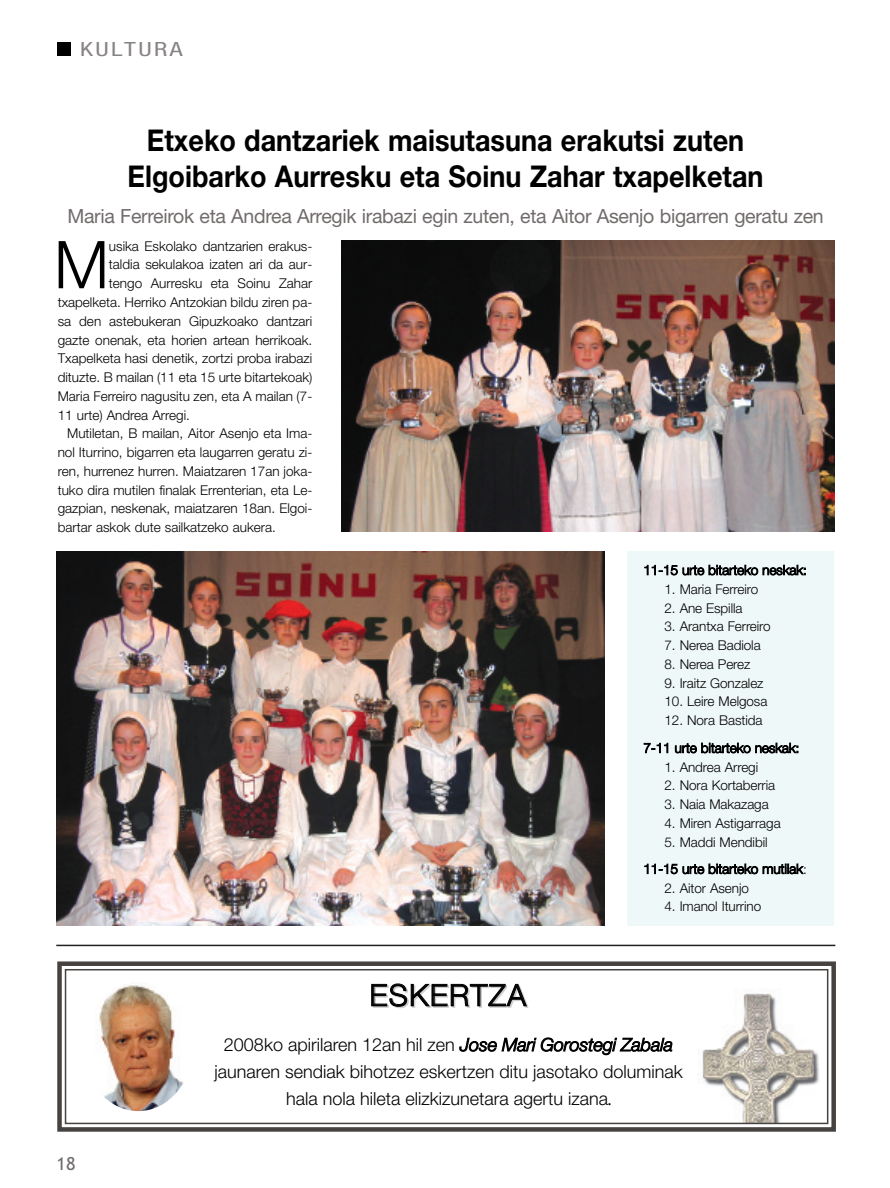
<style>
.page{position:relative;width:890px;height:1188px;background:#fff}
.page>*{position:absolute;margin:0;border:0;box-sizing:border-box;transform-origin:0 0}
.t1{font:300 66px "Helvetica Neue";color:#000}
.t2{font:700 30px/36px "Helvetica Neue";color:#000;text-align:center;scale:.9 1}
.t3{font:300 30px "Helvetica Neue";letter-spacing:.045em;color:#000}
.t4{font:21px "NH57";letter-spacing:.09em;color:#868382;scale:1.3 1}
.t5{font:19.5px "Helvetica Neue";letter-spacing:-.015em;color:#716c6b}
.t6{font:300 18px/27px "Helvetica Neue";color:#000;text-align:center}
.t7{font:18px "Trebuchet MS";color:#716c6b}
.t8{font:300 13.5px/27.5px "Helvetica Neue";color:#000}
.s1{font-style:italic}
.s2{font-family:"Bamberg"}
</style>
<div class="page">
<img style="left:56px;top:42px;width:780px;height:1090px">
<h3 class="t4" style="left:80px;top:42px;width:80px">KULTURA</h3>
<h2 class="t2" style="left:128px;top:125px;width:708px">Etxeko dantzariek maisutasuna erakutsi zuten<br>Elgoibarko Aurresku eta Soinu Zahar txapelketan</h2>
<h3 class="t5" style="left:67px;top:209px;width:757px">Maria Ferreirok eta Andrea Arregik irabazi egin zuten, eta Aitor Asenjo bigarren geratu zen</h3>
<h1 class="t1" style="left:54px;top:241px;width:56px">M</h1>
<p class="t8" style="left:109px;top:233px;width:205px">usika Eskolako dantzarien erakus-</p>
<p class="t8" style="left:109px;top:252px;width:205px">taldia sekulakoa izaten ari da aur-</p>
<p class="t8" style="left:109px;top:271px;width:205px">tengo Aurresku eta Soinu Zahar</p>
<p class="t8" style="left:58px;top:290px;width:256px">txapelketa. Herriko Antzokian bildu ziren pa-</p>
<p class="t8" style="left:58px;top:308px;width:256px">sa den astebukeran Gipuzkoako dantzari</p>
<p class="t8" style="left:58px;top:327px;width:256px">gazte onenak, eta horien artean herrikoak.</p>
<p class="t8" style="left:58px;top:346px;width:256px">Txapelketa hasi denetik, zortzi proba irabazi</p>
<p class="t8" style="left:58px;top:365px;width:256px">dituzte. B mailan (11 eta 15 urte bitartekoak)</p>
<p class="t8" style="left:58px;top:383px;width:256px">Maria Ferreiro nagusitu zen, eta A mailan (7-</p>
<p class="t8" style="left:58px;top:402px;width:134px">11 urte) Andrea Arregi.</p>
<p class="t8" style="left:67px;top:421px;width:247px">Mutiletan, B mailan, Aitor Asenjo eta Ima-</p>
<p class="t8" style="left:58px;top:440px;width:256px">nol Iturrino, bigarren eta laugarren geratu zi-</p>
<p class="t8" style="left:58px;top:458px;width:256px">ren, hurrenez hurren. Maiatzaren 17an joka-</p>
<p class="t8" style="left:58px;top:477px;width:256px">tuko dira mutilen finalak Errenterian, eta Le-</p>
<p class="t8" style="left:58px;top:496px;width:256px">gazpian, neskenak, maiatzaren 18an. Elgoi-</p>
<p class="t8" style="left:58px;top:515px;width:220px">bartar askok dute sailkatzeko aukera.</p>
<p class="t8" style="left:643px;top:557px;width:165px">11-15 urte bitarteko neskak:</p>
<p class="t8" style="left:664px;top:576px;width:95px">1. Maria Ferreiro</p>
<p class="t8" style="left:664px;top:595px;width:80px">2. Ane Espilla</p>
<p class="t8" style="left:664px;top:614px;width:108px">3. Arantxa Ferreiro</p>
<p class="t8" style="left:664px;top:632px;width:98px">7. Nerea Badiola</p>
<p class="t8" style="left:664px;top:651px;width:87px">8. Nerea Perez</p>
<p class="t8" style="left:664px;top:670px;width:100px">9. Iraitz Gonzalez</p>
<p class="t8" style="left:664px;top:689px;width:104px">10. Leire Melgosa</p>
<p class="t8" style="left:643px;top:707px;width:157px;text-indent:21px">12. Nora Bastida<br>7-11 urte bitarteko neskak:</p>
<p class="t8" style="left:664px;top:754px;width:95px">1. Andrea Arregi</p>
<p class="t8" style="left:664px;top:773px;width:112px">2. Nora Kortaberria</p>
<p class="t8" style="left:664px;top:791px;width:106px">3. Naia Makazaga</p>
<p class="t8" style="left:664px;top:810px;width:118px">4. Miren Astigarraga</p>
<p class="t8" style="left:643px;top:829px;width:165px;line-height:26.8px;text-indent:21px">5. Maddi Mendibil<br>11-15 urte bitarteko mutilak:</p>
<p class="t8" style="left:664px;top:875px;width:86px">2. Aitor Asenjo</p>
<p class="t8" style="left:664px;top:893px;width:98px">4. Imanol Iturrino</p>
<h3 class="t7" style="left:57px;top:1152px;width:20px">18</h3>
<h2 class="t3" style="left:369px;top:984px;width:158px">ESKERTZA</h2>
<h3 class="t6" style="left:214px;top:1032px;width:469px">2008ko apirilaren 12an hil zen <span class="s1">Jose Mari Gorostegi Zabala </span>jaunaren sendiak bihotzez eskertzen ditu jasotako doluminak hala nola hileta elizkizunetara agertu izana<span class="s2">.</span></h3>
</div>
